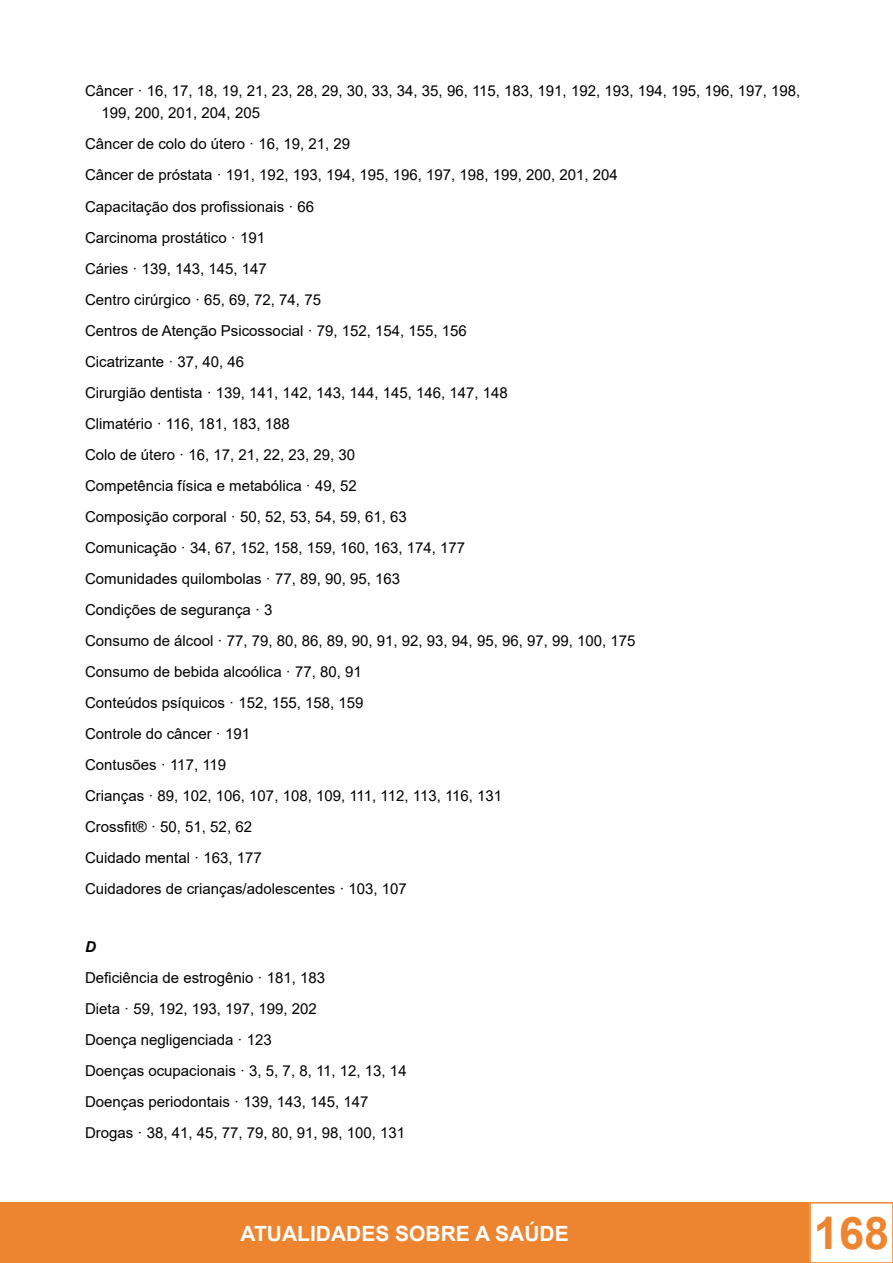
<style>
.page{position:relative;width:893px;height:1263px;background:#fff}
.page>*{position:absolute;margin:0;border:0;box-sizing:border-box;transform-origin:0 0}
.t1{font:700 45px "Arial";color:#ed8430}
.t2{font:700 21px "Arial";color:#fff}
.t3{font:15px/22.5px "Arial";color:#000}
.t4{font:italic 700 15px "Arial";color:#000}
</style>
<div class="page">
<div style="left:1px;top:1203px;width:807px;height:60px;background:#ed8430"></div>
<div style="left:0;top:1202px;width:809px;height:61px;border:2px solid #ed8430"></div>
<div style="left:809px;top:1202px;width:84px;height:61px;border:2px solid #ed8430"></div>
<p class="t3" style="left:102px;top:79px;width:700px;text-indent:-16px">Câncer · 16, 17, 18, 19, 21, 23, 28, 29, 30, 33, 34, 35, 96, 115, 183, 191, 192, 193, 194, 195, 196, 197, 198,<br>199, 200, 201, 204, 205</p>
<p class="t3" style="left:85px;top:133px;width:267px">Câncer de colo do útero · 16, 19, 21, 29</p>
<p class="t3" style="left:85px;top:164px;width:534px">Câncer de próstata · 191, 192, 193, 194, 195, 196, 197, 198, 199, 200, 201, 204</p>
<p class="t3" style="left:85px;top:195px;width:231px">Capacitação dos profissionais · 66</p>
<p class="t3" style="left:85px;top:226px;width:182px">Carcinoma prostático · 191</p>
<p class="t3" style="left:85px;top:257px;width:183px">Cáries · 139, 143, 145, 147</p>
<p class="t3" style="left:85px;top:288px;width:237px">Centro cirúrgico · 65, 69, 72, 74, 75</p>
<p class="t3" style="left:85px;top:319px;width:383px">Centros de Atenção Psicossocial · 79, 152, 154, 155, 156</p>
<p class="t3" style="left:85px;top:350px;width:161px">Cicatrizante · 37, 40, 46</p>
<p class="t3" style="left:85px;top:381px;width:424px">Cirurgião dentista · 139, 141, 142, 143, 144, 145, 146, 147, 148</p>
<p class="t3" style="left:85px;top:412px;width:206px">Climatério · 116, 181, 183, 188</p>
<p class="t3" style="left:85px;top:443px;width:272px">Colo de útero · 16, 17, 21, 22, 23, 29, 30</p>
<p class="t3" style="left:85px;top:474px;width:273px">Competência física e metabólica · 49, 52</p>
<p class="t3" style="left:85px;top:505px;width:323px">Composição corporal · 50, 52, 53, 54, 59, 61, 63</p>
<p class="t3" style="left:85px;top:536px;width:382px">Comunicação · 34, 67, 152, 158, 159, 160, 163, 174, 177</p>
<p class="t3" style="left:85px;top:567px;width:317px">Comunidades quilombolas · 77, 89, 90, 95, 163</p>
<p class="t3" style="left:85px;top:598px;width:189px">Condições de segurança · 3</p>
<p class="t3" style="left:85px;top:629px;width:552px">Consumo de álcool · 77, 79, 80, 86, 89, 90, 91, 92, 93, 94, 95, 96, 97, 99, 100, 175</p>
<p class="t3" style="left:85px;top:660px;width:278px">Consumo de bebida alcoólica · 77, 80, 91</p>
<p class="t3" style="left:85px;top:691px;width:280px">Conteúdos psíquicos · 152, 155, 158, 159</p>
<p class="t3" style="left:85px;top:722px;width:167px">Controle do câncer · 191</p>
<p class="t3" style="left:85px;top:753px;width:143px">Contusões · 117, 119</p>
<p class="t3" style="left:85px;top:784px;width:419px">Crianças · 89, 102, 106, 107, 108, 109, 111, 112, 113, 116, 131</p>
<p class="t3" style="left:85px;top:815px;width:168px">Crossfit® · 50, 51, 52, 62</p>
<p class="t3" style="left:85px;top:846px;width:178px">Cuidado mental · 163, 177</p>
<p class="t3" style="left:85px;top:877px;width:323px">Cuidadores de crianças/adolescentes · 103, 107</p>
<p class="t4" style="left:85px;top:936px;width:12px">D</p>
<p class="t3" style="left:85px;top:966px;width:242px">Deficiência de estrogênio · 181, 183</p>
<p class="t3" style="left:85px;top:997px;width:233px">Dieta · 59, 192, 193, 197, 199, 202</p>
<p class="t3" style="left:85px;top:1028px;width:188px">Doença negligenciada · 123</p>
<p class="t3" style="left:85px;top:1059px;width:323px">Doenças ocupacionais · 3, 5, 7, 8, 11, 12, 13, 14</p>
<p class="t3" style="left:85px;top:1090px;width:285px">Doenças periodontais · 139, 143, 145, 147</p>
<p class="t3" style="left:85px;top:1121px;width:322px">Drogas · 38, 41, 45, 77, 79, 80, 91, 98, 100, 131</p>
<h2 class="t2" style="left:241px;top:1218px;width:330px">ATUALIDADES SOBRE A SAÚDE</h2>
<h1 class="t1" style="left:814px;top:1202px;width:77px">168</h1>
</div>
